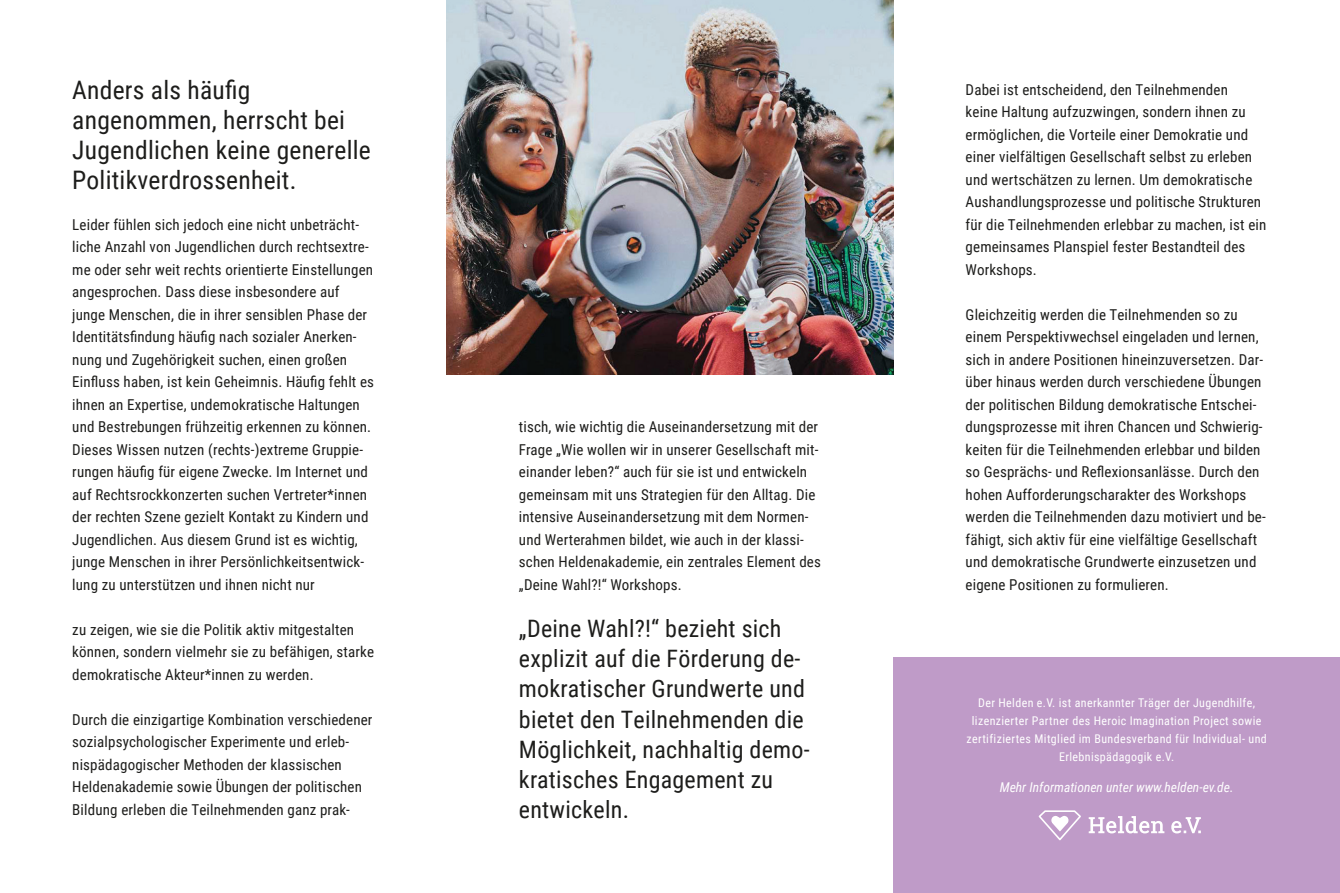
<style>
.page{position:relative;width:1340px;height:893px;background:#fff}
.page>*{position:absolute;margin:0;border:0;box-sizing:border-box;transform-origin:0 0}
.Text{font:25.5px/30px "Roboto Condensed";letter-spacing:.01em;color:#1d1d1b}
.Text-2{font:24px/30px "Roboto Condensed";letter-spacing:.01em;color:#1d1d1b}
.Text-3{font:15px/22.5px "Roboto Condensed";letter-spacing:.01em;color:#1d1d1b}
.t1{font:italic 13.5px "Roboto Condensed";color:#fff}
.t2{font:12px/18px "Roboto Condensed";letter-spacing:.03em;color:#fff;text-align:center}
</style>
<div class="page">
<div style="left:893px;top:657px;width:446px;height:236px;background:#bf9bc8"></div>
<svg style="left:1038px;top:810px;width:43px;height:30px"></svg>
<svg style="left:1088px;top:816px;width:76px;height:17px"></svg>
<svg style="left:1171px;top:817px;width:29px;height:16px"></svg>
<img style="left:446px;top:0;width:447px;height:374px">
<p class="Text" style="left:72px;top:74px;width:300px">Anders als häufig angenommen, herrscht bei<br>Jugendlichen keine generelle<br>Politikverdrossenheit.</p>
<p class="Text-3" style="left:965px;top:78px;width:302px">Dabei ist entscheidend, den Teilnehmenden<br>keine Haltung aufzuzwingen, sondern ihnen zu ermöglichen, die Vorteile einer Demokratie und einer vielfältigen Gesellschaft selbst zu erleben und wertschätzen zu lernen. Um demokratische Aushandlungsprozesse und politische Strukturen für die Teilnehmenden erlebbar zu machen, ist ein gemeinsames Planspiel fester Bestandteil des Workshops.</p>
<p class="Text-3" style="left:965px;top:303px;width:301px">Gleichzeitig werden die Teilnehmenden so zu einem Perspektivwechsel eingeladen und lernen, sich in andere Positionen hineinzuversetzen. Dar&shy;über hinaus werden durch verschiedene Übungen der politischen Bildung demokratische Entschei&shy;dungsprozesse mit ihren Chancen und Schwierig&shy;keiten für die Teilnehmenden erlebbar und bilden so Gesprächs- und Reflexionsanlässe. Durch den hohen Aufforderungscharakter des Workshops werden die Teilnehmenden dazu motiviert und be&shy;fähigt, sich aktiv für eine vielfältige Gesellschaft und demokratische Grundwerte einzusetzen und eigene Positionen zu formulieren.</p>
<p class="Text-3" style="left:72px;top:213px;width:303px">Leider fühlen sich jedoch eine nicht unbeträcht&shy;liche Anzahl von Jugendlichen durch rechtsextre&shy;me oder sehr weit rechts orientierte Einstellungen angesprochen. Dass diese insbesondere auf junge Menschen, die in ihrer sensiblen Phase der Identitätsfindung häufig nach sozialer Anerken&shy;nung und Zugehörigkeit suchen, einen großen Einfluss haben, ist kein Geheimnis. Häufig fehlt es ihnen an Expertise, undemokratische Haltungen und Bestrebungen frühzeitig erkennen zu können.<br>Dieses Wissen nutzen (rechts-)extreme Gruppie&shy;rungen häufig für eigene Zwecke. Im Internet und auf Rechtsrockkonzerten suchen Vertreter*innen der rechten Szene gezielt Kontakt zu Kindern und Jugendlichen. Aus diesem Grund ist es wichtig, junge Menschen in ihrer Persönlichkeitsentwick&shy;lung zu unterstützen und ihnen nicht nur</p>
<p class="Text-3" style="left:72px;top:618px;width:303px">zu zeigen, wie sie die Politik aktiv mitgestalten können, sondern vielmehr sie zu befähigen, starke demokratische Akteur*innen zu werden.</p>
<p class="Text-3" style="left:519px;top:415px;width:303px">tisch, wie wichtig die Auseinandersetzung mit der Frage „Wie wollen wir in unserer Gesellschaft mit&shy;einander leben?“ auch für sie ist und entwickeln gemeinsam mit uns Strategien für den Alltag. Die intensive Auseinandersetzung mit dem Normen&shy;und Werterahmen bildet, wie auch in der klassi&shy;schen Heldenakademie, ein zentrales Element des „Deine Wahl?!“ Workshops.</p>
<p class="Text-2" style="left:519px;top:613px;width:291px">„Deine Wahl?!“ bezieht sich explizit auf die Förderung de&shy;mokratischer Grundwerte und bietet den Teilnehmenden die<br>Möglichkeit, nachhaltig demo&shy;kratisches Engagement zu entwickeln.</p>
<p class="t2" style="left:966px;top:693px;width:302px">Der Helden e.V. ist anerkannter Träger der Jugendhilfe, lizenzierter Partner des Heroic Imagination Project sowie zertifiziertes Mitglied im Bundesverband für Individual-- und Erlebnispädagogik e.V.</p>
<p class="t1" style="left:999px;top:778px;width:235px">Mehr Informationen unter www.helden-ev.de.</p>
<p class="Text-3" style="left:72px;top:708px;width:302px">Durch die einzigartige Kombination verschiedener sozialpsychologischer Experimente und erleb&shy;nispädagogischer Methoden der klassischen Heldenakademie sowie Übungen der politischen Bildung erleben die Teilnehmenden ganz prak-</p>
</div>
